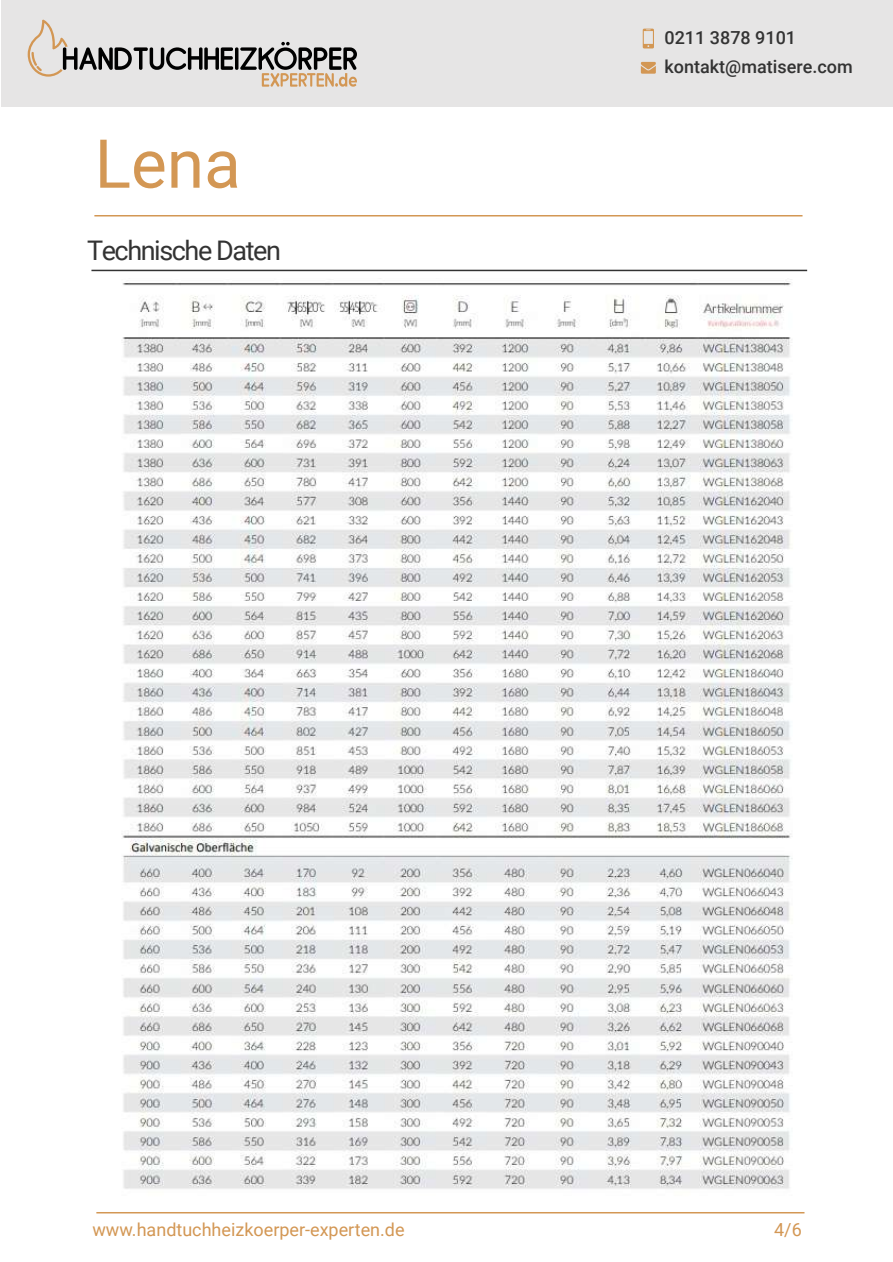
<style>
.page{position:relative;width:893px;height:1262px;background:#fff}
.page>*{position:absolute;margin:0;border:0;box-sizing:border-box;transform-origin:0 0}
.t1{font:67.5px "Roboto";color:#d39754}
.t2{font:27px "Roboto";letter-spacing:-.055em;color:#333}
.t3{font:18px "Roboto";color:#d39754}
.t4{font:500 18px/29.2px "Roboto";color:#333}
</style>
<div class="page">
<div style="left:2px;top:0;width:890px;height:106px;background:#e6e5e5"></div>
<svg style="left:642px;top:29px;width:12px;height:19px"></svg>
<svg style="left:641px;top:62px;width:15px;height:12px"></svg>
<svg style="left:28px;top:20px;width:329px;height:67px"></svg>
<hr style="left:94px;top:215px;width:708px;height:1px;background:#d39754">
<hr style="left:96px;top:1212px;width:708px;height:1px;background:#d39754">
<hr style="left:91px;top:270px;width:716px;height:1px;background:#333">
<img style="left:122px;top:283px;width:671px;height:906px">
<h1 class="t1" style="left:95px;top:116px;width:148px">Lena</h1>
<h2 class="t2" style="left:87px;top:231px;width:195px">Technische Daten</h2>
<p class="t4" style="left:664px;top:22px;width:190px">0211 3878 9101 kontakt@matisere.com</p>
<p class="t3" style="left:92px;top:1216px;width:314px">www.handtuchheizkoerper-experten.de</p>
<p class="t3" style="left:774px;top:1216px;width:29px">4/6</p>
</div>
